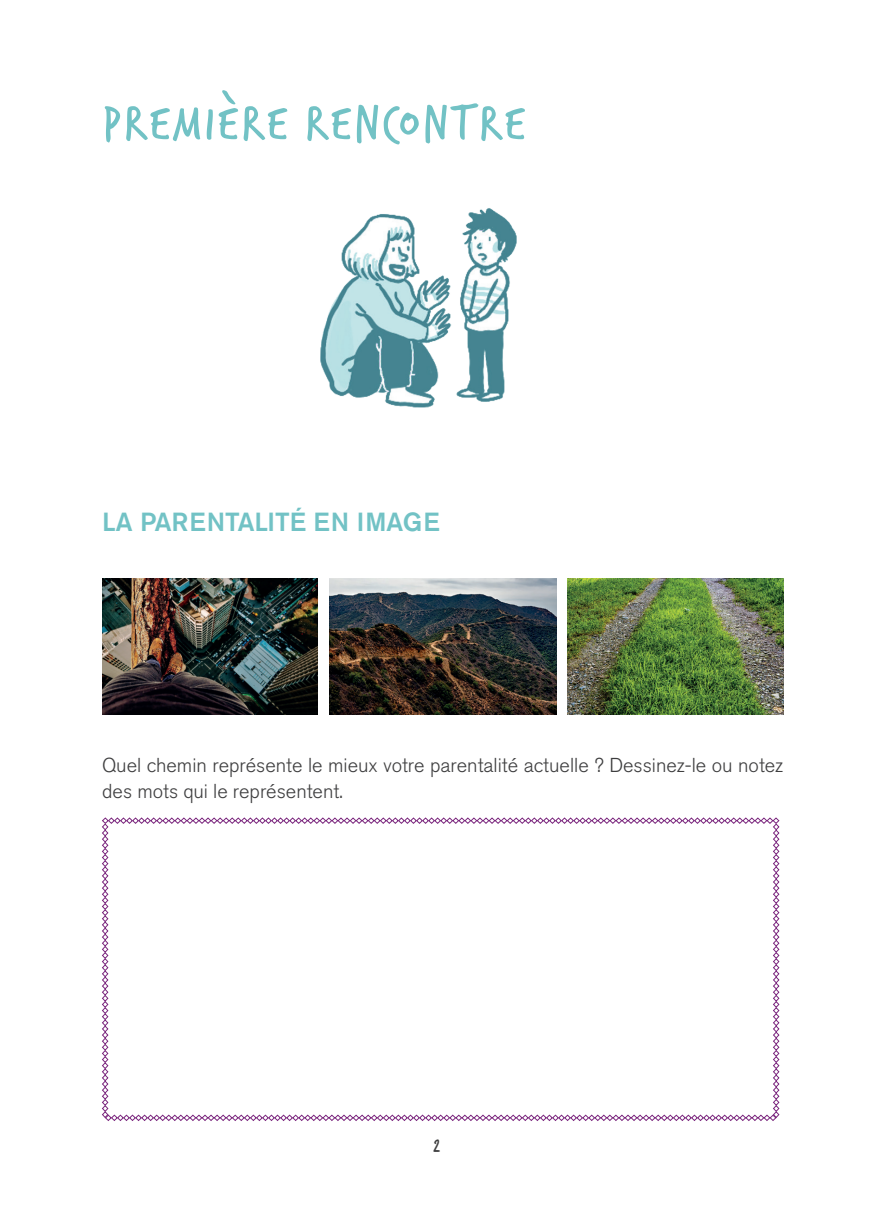
<style>
.page{position:relative;width:874px;height:1225px;background:#fff}
.page>*{position:absolute;margin:0;border:0;box-sizing:border-box;transform-origin:0 0}
.t1{font:52px "Verveine";letter-spacing:.05em;color:#72c2c5}
.t2{font:500 26px "Akzidenz Grotesk BE";color:#72c2c5}
.t3{font:300 20px/26px "Akzidenz Grotesk BE";color:#3e3e3f}
.t4{font:20px "Verveine";color:#3e3e3f}
</style>
<div class="page">
<svg style="left:102px;top:817px;width:677px;height:304px"></svg>
<img style="left:320px;top:208px;width:197px;height:200px">
<img style="left:329px;top:578px;width:227px;height:136px">
<img style="left:102px;top:578px;width:215px;height:136px">
<img style="left:567px;top:578px;width:215px;height:136px">
<h1 class="t1" style="left:102px;top:87px;width:424px">PREMIÈRE RENCONTRE</h1>
<h2 class="t2" style="left:102px;top:506px;width:339px">LA PARENTALITÉ EN IMAGE</h2>
<p class="t3" style="left:102px;top:753px;width:682px">Quel chemin représente le mieux votre parentalité actuelle ? Dessinez-le ou notez des mots qui le représentent.</p>
<p class="t4" style="left:433px;top:1131px;width:8px">2</p>
</div>
